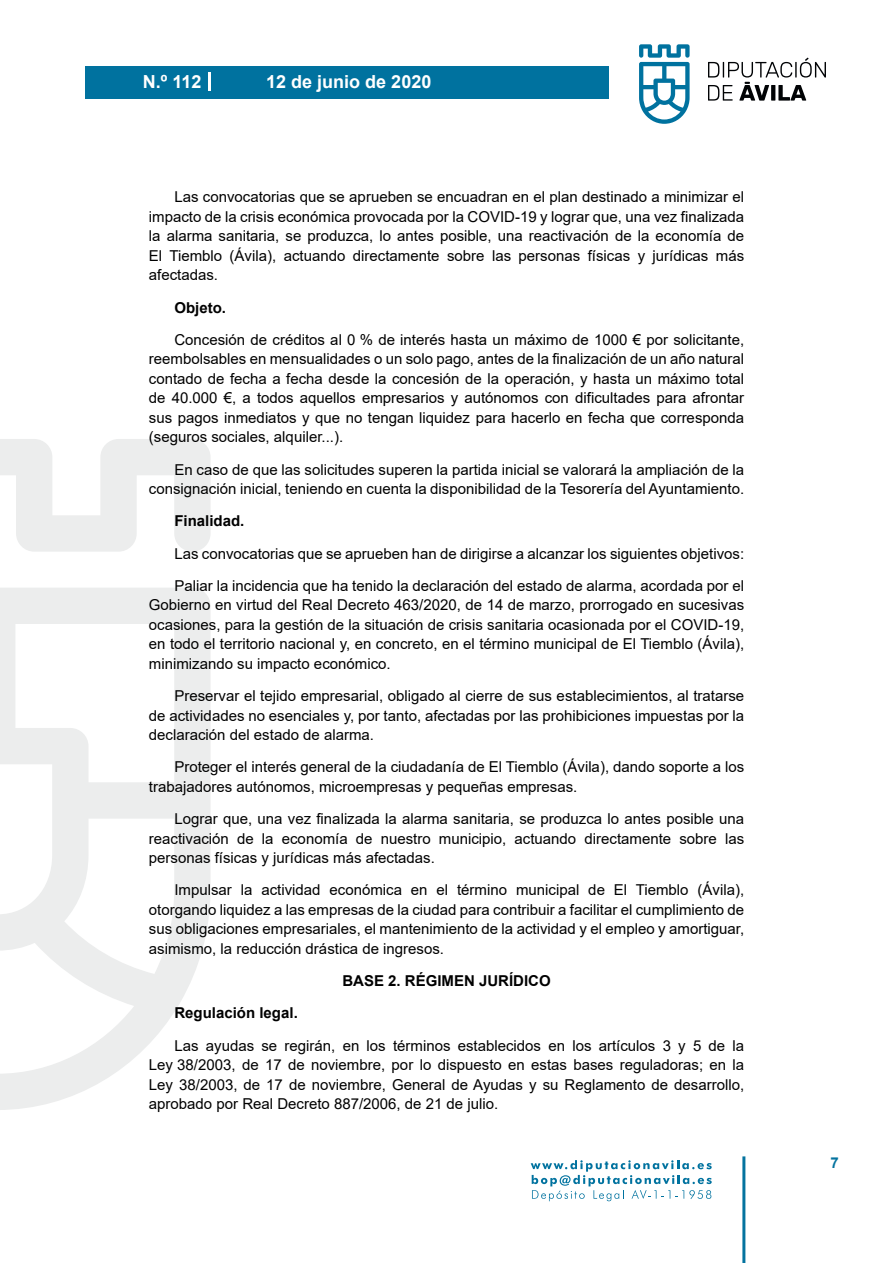
<style>
.page{position:relative;width:893px;height:1263px;background:#fff}
.page>*{position:absolute;margin:0;border:0;box-sizing:border-box;transform-origin:0 0}
.t1{font:700 18px "Arial";color:#fff}
.t2{font:15px/19.5px "Arial";color:#000;text-align:justify}
.t3{font:700 15px "Arial";color:#000}
.t4{font:700 15px "Arial";color:#04739f}
</style>
<div class="page">
<svg style="left:531px;top:1160px;width:181px;height:41px"></svg>
<div style="left:85px;top:66px;width:523px;height:33px;background:#00729f"></div>
<svg style="left:639px;top:44px;width:51px;height:80px"></svg>
<svg style="left:708px;top:58px;width:118px;height:43px"></svg>
<hr style="left:742px;top:1156px;width:3px;height:107px;background:#04739f">
<svg style="left:208px;top:72px;width:2px;height:18px"></svg>
<svg style="left:0;top:439px;width:211px;height:671px"></svg>
<p class="t1" style="left:143px;top:69px;width:60px">N.º 112</p>
<p class="t1" style="left:266px;top:69px;width:167px">12 de junio de 2020</p>
<p class="t2" style="left:149px;top:187px;width:597px;text-indent:26px">Las convocatorias que se aprueben se encuadran en el plan destinado a minimizar el impacto de la crisis económica provocada por la COVID-19 y lograr que, una vez finalizada la alarma sanitaria, se produzca, lo antes posible, una reactivación de la economía de El Tiemblo (Ávila), actuando directamente sobre las personas físicas y jurídicas más afectadas.</p>
<p class="t3" style="left:174px;top:297px;width:53px">Objeto.</p>
<p class="t2" style="left:149px;top:330px;width:597px;text-indent:26px">Concesión de créditos al 0 % de interés hasta un máximo de 1000 € por solicitante, reembolsables en mensualidades o un solo pago, antes de la finalización de un año natural contado de fecha a fecha desde la concesión de la operación, y hasta un máximo total de 40.000 €, a todos aquellos empresarios y autónomos con dificultades para afrontar sus pagos inmediatos y que no tengan liquidez para hacerlo en fecha que corresponda (seguros sociales, alquiler...).</p>
<p class="t2" style="left:149px;top:460px;width:597px;text-align:right">En caso de que las solicitudes superen la partida inicial se valorará la ampliación de la consignación inicial, teniendo en cuenta la disponibilidad de la Tesorería del Ayuntamiento.</p>
<p class="t3" style="left:174px;top:511px;width:72px">Finalidad.</p>
<p class="t2" style="left:174px;top:537px;width:571px;line-height:32.2px">Las convocatorias que se aprueben han de dirigirse a alcanzar los siguientes objetivos:<br>Paliar la incidencia que ha tenido la declaración del estado de alarma, acordada por el</p>
<p class="t2" style="left:149px;top:595px;width:597px">Gobierno en virtud del Real Decreto 463/2020, de 14 de marzo, prorrogado en sucesivas ocasiones, para la gestión de la situación de crisis sanitaria ocasionada por el COVID-19, en todo el territorio nacional y, en concreto, en el término municipal de El Tiemblo (Ávila), minimizando su impacto económico.</p>
<p class="t2" style="left:149px;top:686px;width:597px;text-indent:26px">Preservar el tejido empresarial, obligado al cierre de sus establecimientos, al tratarse de actividades no esenciales y, por tanto, afectadas por las prohibiciones impuestas por la declaración del estado de alarma.</p>
<p class="t2" style="left:149px;top:757px;width:597px;text-indent:26px">Proteger el interés general de la ciudadanía de El Tiemblo (Ávila), dando soporte a los trabajadores autónomos, microempresas y pequeñas empresas.</p>
<p class="t2" style="left:149px;top:809px;width:597px;text-indent:26px">Lograr que, una vez finalizada la alarma sanitaria, se produzca lo antes posible una reactivación de la economía de nuestro municipio, actuando directamente sobre las personas físicas y jurídicas más afectadas.</p>
<p class="t2" style="left:149px;top:880px;width:597px;text-indent:26px">Impulsar la actividad económica en el término municipal de El Tiemblo (Ávila), otorgando liquidez a las empresas de la ciudad para contribuir a facilitar el cumplimiento de sus obligaciones empresariales, el mantenimiento de la actividad y el empleo y amortiguar, asimismo, la reducción drástica de ingresos.</p>
<p class="t3" style="left:342px;top:970px;width:210px">BASE 2. RÉGIMEN JURÍDICO</p>
<p class="t3" style="left:174px;top:1003px;width:125px">Regulación legal.</p>
<p class="t2" style="left:149px;top:1036px;width:597px;text-indent:26px">Las ayudas se regirán, en los términos establecidos en los artículos 3 y 5 de la Ley 38/2003, de 17 de noviembre, por lo dispuesto en estas bases reguladoras; en la Ley 38/2003, de 17 de noviembre, General de Ayudas y su Reglamento de desarrollo, aprobado por Real Decreto 887/2006, de 21 de julio.</p>
<p class="t4" style="left:831px;top:1152px;width:10px">7</p>
</div>
